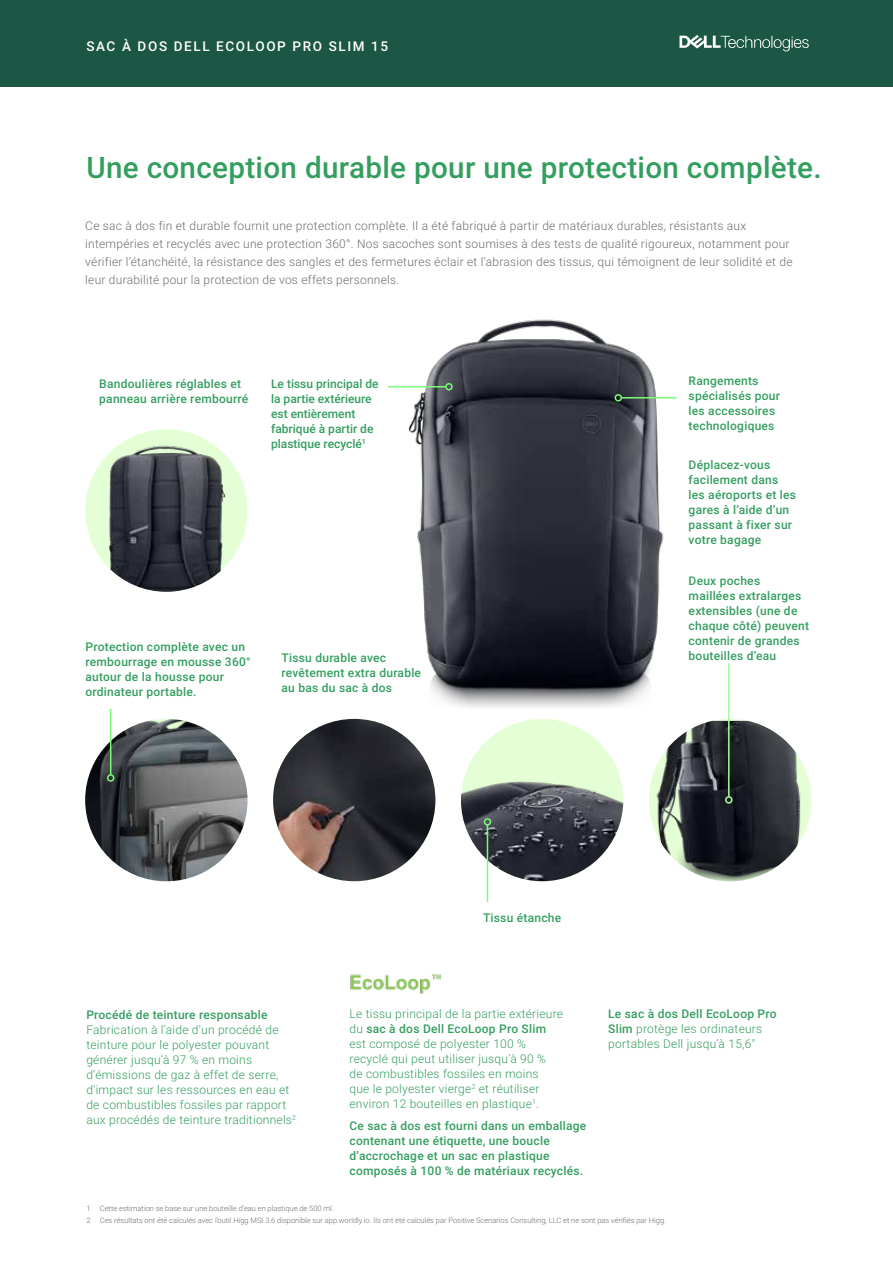
<style>
.page{position:relative;width:893px;height:1263px;background:#fff}
.page>*{position:absolute;margin:0;border:0;box-sizing:border-box;transform-origin:0 0}
.t1{font:500 29.7px "Roboto";letter-spacing:.01em;color:#349e5f}
.t2{font:500 13.5px "Roboto";letter-spacing:.12em;color:#fff}
.t3{font:500 12px/15px "Roboto";letter-spacing:.02em;color:#349e5f}
.t4{font:300 12px/15px "Roboto";letter-spacing:.02em;color:#349e5f}
.t5{font:300 12px/18px "Roboto";letter-spacing:.02em;color:#6e6e6e}
.t6{font:500 12px/15px "Roboto";color:#349e5f}
.t7{font:300 7.5px/12px "Roboto";color:#6e6e6e}
.s1{font-weight:500}
</style>
<div class="page">
<div style="left:0;top:0;width:893px;height:86px;background:#1b5744"></div>
<svg style="left:679px;top:35px;width:130px;height:16px"></svg>
<img style="left:350px;top:973px;width:91px;height:21px">
<img style="left:351px;top:319px;width:370px;height:411px">
<img style="left:85px;top:719px;width:163px;height:162px;border-radius:81px">
<img style="left:649px;top:721px;width:162px;height:160px">
<hr style="left:110px;top:709px;width:1px;height:66px;background:#7bfc76">
<div style="left:107px;top:774px;width:7px;height:8px;border:2px solid #7bfc76;border-radius:50%"></div>
<hr style="left:388px;top:386px;width:58px;height:1px;background:#7bfc76">
<div style="left:445px;top:383px;width:8px;height:7px;border:2px solid #7bfc76;border-radius:50%"></div>
<hr style="left:621px;top:397px;width:55px;height:1px;background:#7bfc76">
<div style="left:615px;top:394px;width:7px;height:7px;border:2px solid #7bfc76;border-radius:50%"></div>
<hr style="left:728px;top:663px;width:2px;height:134px;background:#9fff99">
<div style="left:725px;top:796px;width:8px;height:8px;border:2px solid #9fff99;border-radius:50%"></div>
<img style="left:85px;top:429px;width:163px;height:163px;border-radius:81px">
<img style="left:273px;top:719px;width:162px;height:162px;border-radius:81px">
<img style="left:461px;top:719px;width:162px;height:162px;border-radius:81px">
<hr style="left:487px;top:825px;width:1px;height:77px;background:#7bfc76">
<div style="left:484px;top:818px;width:7px;height:8px;border:2px solid #7bfc76;border-radius:50%"></div>
<p class="t2" style="left:86px;top:36px;width:303px">SAC À DOS DELL ECOLOOP PRO SLIM 15</p>
<h1 class="t1" style="left:86px;top:146px;width:737px">Une conception durable pour une protection complète.</h1>
<p class="t5" style="left:85px;top:216px;width:709px">Ce sac à dos fin et durable fournit une protection complète. Il a été fabriqué à partir de matériaux durables, résistants aux intempéries et recyclés avec une protection 360°. Nos sacoches sont soumises à des tests de qualité rigoureux, notamment pour vérifier l’étanchéité, la résistance des sangles et des fermetures éclair et l’abrasion des tissus, qui témoignent de leur solidité et de leur durabilité pour la protection de vos effets personnels.</p>
<p class="t3" style="left:99px;top:375px;width:150px">Bandoulières réglables et panneau arrière rembourré</p>
<p class="t3" style="left:86px;top:639px;width:167px">Protection complète avec un rembourrage en mousse 360° autour de la housse pour ordinateur portable.</p>
<p class="t6" style="left:271px;top:375px;width:109px">Le tissu principal de la partie extérieure est entièrement fabriqué à partir de plastique recyclé<sup>1</sup></p>
<p class="t3" style="left:689px;top:373px;width:93px">Rangements spécialisés pour les accessoires technologiques</p>
<p class="t3" style="left:689px;top:457px;width:109px">Déplacez-vous facilement dans les aéroports et les gares à l’aide d’un passant à fixer sur votre bagage</p>
<p class="t3" style="left:282px;top:650px;width:141px">Tissu durable avec revêtement extra durable au bas du sac à dos</p>
<p class="t3" style="left:689px;top:573px;width:122px">Deux poches maillées extralarges extensibles (une de chaque côté) peuvent contenir de grandes bouteilles d’eau</p>
<p class="t3" style="left:483px;top:910px;width:80px">Tissu étanche</p>
<p class="t3" style="left:86px;top:1006px;width:183px">Procédé de teinture responsable</p>
<p class="t4" style="left:86px;top:1021px;width:211px">Fabrication à l’aide d’un procédé de teinture pour le polyester pouvant générer jusqu’à 97 % en moins d’émissions de gaz à effet de serre, d’impact sur les ressources en eau et de combustibles fossiles par rapport aux procédés de teinture traditionnels<sup>2</sup></p>
<p class="t4" style="left:349px;top:1005px;width:215px">Le tissu principal de la partie extérieure du <span class="s1">sac à dos Dell EcoLoop Pro Slim </span>est composé de polyester 100 % recyclé qui peut utiliser jusqu’à 90 %<br>de combustibles fossiles en moins<br>que le polyester vierge<sup>2</sup> et réutiliser environ 12 bouteilles en plastique<sup>1</sup>.</p>
<p class="t3" style="left:349px;top:1118px;width:238px">Ce sac à dos est fourni dans un emballage contenant une étiquette, une boucle d’accrochage et un sac en plastique composés à 100 % de matériaux recyclés.</p>
<p class="t4" style="left:608px;top:1005px;width:170px"><span class="s1">Le sac à dos Dell EcoLoop Pro<br>Slim</span> protège les ordinateurs portables Dell jusqu’à 15,6"</p>
<p class="t7" style="left:86px;top:1202px;width:581px">1 Cette estimation se base sur une bouteille d’eau en plastique de 500 ml.<br>2 Ces résultats ont été calculés avec l’outil Higg MSI 3.6 disponible sur app.worldly.io. Ils ont été calculés par Positive Scenarios Consulting, LLC et ne sont pas vérifiés par Higg.</p>
</div>
